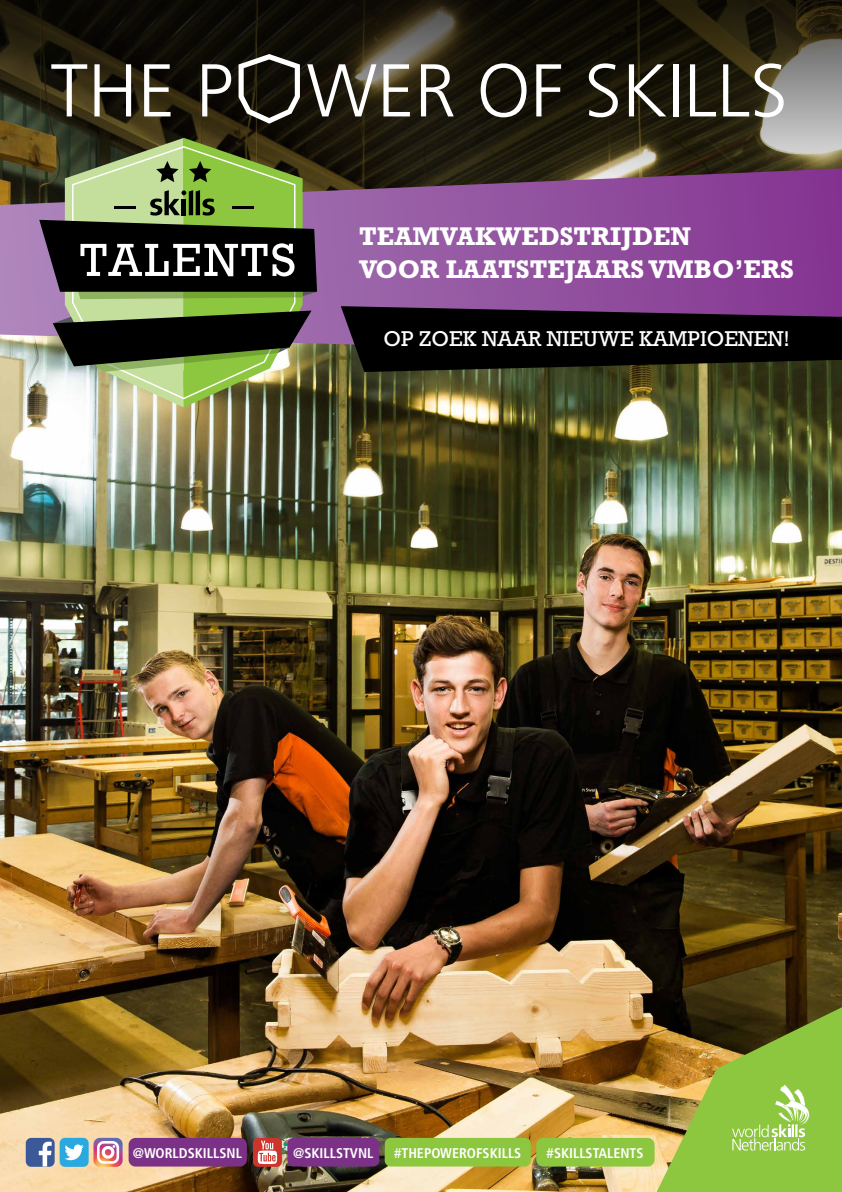
<style>
.page{position:relative;width:842px;height:1192px;background:#fff}
.page>*{position:absolute;margin:0;border:0;box-sizing:border-box;transform-origin:0 0}
.t1{font:700 25.95px/32.6px "Rockwell Std";color:#fff}
.t2{font:21.8px "Rockwell Std";color:#fff}
.t3{font:700 condensed 14.05px "Frutiger LT Std";color:#fff}
</style>
<div class="page">
<img style="left:0;top:358px;width:842px;height:834px">
<svg style="left:0;top:0;width:842px;height:168px;background:#2a2619"></svg>
<svg style="left:0;top:168px;width:842px;height:190px;background:#8a5093"></svg>
<svg style="left:341px;top:306px;width:501px;height:66px;background:#130d11"></svg>
<svg style="left:239px;top:54px;width:61px;height:70px"></svg>
<svg style="left:51px;top:64px;width:36px;height:52px"></svg>
<svg style="left:94px;top:64px;width:37px;height:52px"></svg>
<svg style="left:144px;top:64px;width:27px;height:52px"></svg>
<svg style="left:202px;top:64px;width:29px;height:52px"></svg>
<svg style="left:307px;top:64px;width:69px;height:52px"></svg>
<svg style="left:383px;top:64px;width:27px;height:52px"></svg>
<svg style="left:421px;top:64px;width:33px;height:52px"></svg>
<svg style="left:480px;top:63px;width:47px;height:54px"></svg>
<svg style="left:536px;top:64px;width:25px;height:52px"></svg>
<svg style="left:589px;top:63px;width:29px;height:54px"></svg>
<svg style="left:629px;top:64px;width:37px;height:52px"></svg>
<div style="left:673px;top:64px;width:5px;height:52px;background:#fff"></div>
<svg style="left:690px;top:64px;width:26px;height:52px"></svg>
<svg style="left:723px;top:64px;width:26px;height:52px"></svg>
<svg style="left:755px;top:63px;width:29px;height:54px"></svg>
<div style="left:26px;top:1138px;width:29px;height:29px;background:#3b5999;border-radius:5px"></div>
<svg style="left:39px;top:1142px;width:13px;height:25px"></svg>
<div style="left:129px;top:1138px;width:118px;height:29px;background:#7a3186;border-radius:7px"></div>
<div style="left:287px;top:1138px;width:92px;height:29px;background:#7a3186;border-radius:6px"></div>
<svg style="left:654px;top:1005px;width:188px;height:187px;background:#89a33d"></svg>
<svg style="left:94px;top:1138px;width:29px;height:29px"></svg>
<div style="left:253px;top:1138px;width:29px;height:29px;background:#cd352c;border-radius:5px"></div>
<svg style="left:258px;top:1141px;width:19px;height:23px"></svg>
<div style="left:60px;top:1138px;width:29px;height:29px;background:#2aa8e0;border-radius:5px"></div>
<svg style="left:64px;top:1144px;width:20px;height:16px"></svg>
<svg style="left:39px;top:138px;width:278px;height:269px;background:#65704b"></svg>
<div style="left:536px;top:1138px;width:118px;height:29px;background:#8dc63f;border-radius:7px"></div>
<div style="left:385px;top:1138px;width:146px;height:29px;background:#8dc63f;border-radius:6px"></div>
<h1 class="t1" style="left:359px;top:220px;width:436px">TEAMVAKWEDSTRIJDEN<br>VOOR LAATSTEJAARS VMBO’ERS</h1>
<h2 class="t2" style="left:383px;top:326px;width:408px">OP ZOEK NAAR NIEUWE KAMPIOENEN!</h2>
<p class="t3" style="left:133px;top:1145px;width:111px">@WORLDSKILLSNL</p>
<p class="t3" style="left:293px;top:1145px;width:82px">@SKILLSTVNL</p>
<p class="t3" style="left:394px;top:1145px;width:129px">#THEPOWEROFSKILLS</p>
<p class="t3" style="left:547px;top:1145px;width:98px">#SKILLSTALENTS</p>
</div>
